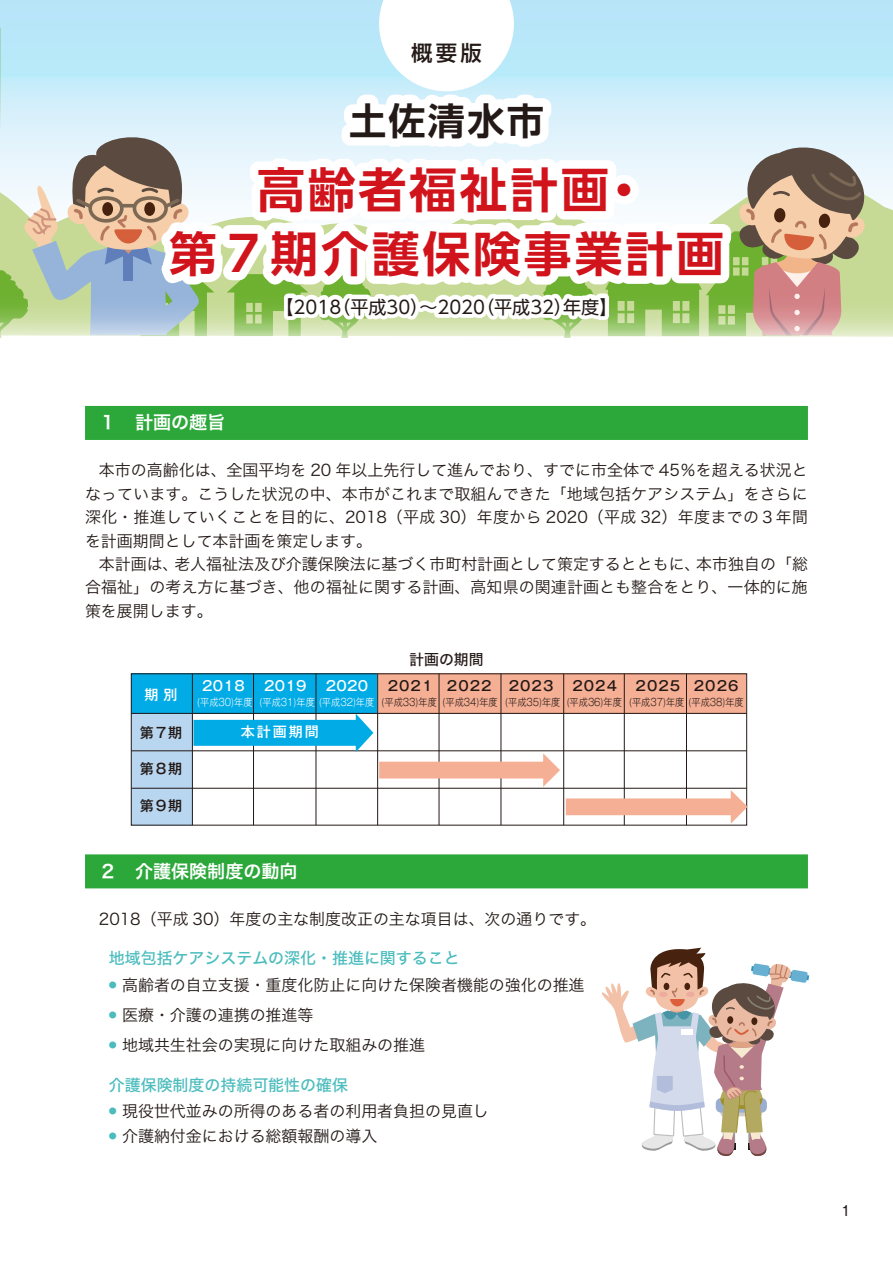
<style>
.page{position:relative;width:893px;height:1263px;background:#fff}
.page>*{position:absolute;margin:0;border:0;box-sizing:border-box;transform-origin:0 0}
.t1{font:700 47.85px/63.8px "UD Shin Go Pro De";letter-spacing:.06em;color:#d1131c;text-align:center}
.t2{font:700 37.2px "UD Shin Go Pro De";letter-spacing:.06em;color:#231916}
.t3{font:500 21.3px "UD Shin Go Pro";color:#231916}
.t4{font:18px "UD Shin Go Pro";color:#231916}
.t5{font:18px "Hira Kaku Std W6";color:#fff}
.t6{font:15.9px/23.4px "Hira Kaku Std W3";color:#231916;text-align:justify}
.t7{font:15.9px "Hira Kaku Std W5";color:#4bbcbd}
.t8{font:14.85px "Hira Kaku Std W5";color:#231916}
.t9{font:500 14.1px "Gothic MB101 Pro";color:#231916}
.t10{font:500 14.1px "Gothic MB101 Pro";letter-spacing:.14em;color:#fff}
.t11{font:13.8px "Gothic MB101 Pro";color:#231916}
.t12{font:500 13.65px "Gothic MB101 Pro";letter-spacing:.08em;color:#231916}
.t13{font:500 13.65px "Gothic MB101 Pro";letter-spacing:.025em;color:#fff}
.t14{font:300 10.2px "Gothic MB101 Pro";color:#231916;scale:.9 1}
.t15{font:300 10.2px "Gothic MB101 Pro";color:#fff;scale:.9 1}
</style>
<div class="page">
<div style="left:85px;top:406px;width:723px;height:34px;background:#2ba839"></div>
<div style="left:85px;top:854px;width:723px;height:34px;background:#2ba839"></div>
<div style="left:131px;top:674px;width:123px;height:40px;background:#00abe6"></div>
<div style="left:131px;top:714px;width:61px;height:111px;background:#b9d6f0"></div>
<div style="left:254px;top:674px;width:62px;height:40px;background:#00abe6"></div>
<div style="left:316px;top:674px;width:61px;height:40px;background:#00abe6"></div>
<div style="left:378px;top:674px;width:61px;height:40px;background:#f5af95"></div>
<div style="left:440px;top:674px;width:61px;height:40px;background:#f5af95"></div>
<div style="left:502px;top:674px;width:62px;height:40px;background:#f5af95"></div>
<div style="left:564px;top:674px;width:69px;height:40px;background:#f5af95"></div>
<div style="left:625px;top:674px;width:121px;height:40px;background:#f5af95"></div>
<hr style="left:131px;top:713px;width:616px;height:1px;background:#231916">
<hr style="left:131px;top:750px;width:616px;height:1px;background:#231916">
<hr style="left:131px;top:788px;width:616px;height:1px;background:#231916">
<hr style="left:192px;top:674px;width:1px;height:151px;background:#231916">
<hr style="left:253px;top:674px;width:1px;height:151px;background:#231916">
<hr style="left:316px;top:674px;width:1px;height:151px;background:#231916">
<hr style="left:377px;top:674px;width:1px;height:151px;background:#231916">
<hr style="left:439px;top:674px;width:1px;height:151px;background:#231916">
<hr style="left:500px;top:674px;width:1px;height:151px;background:#231916">
<hr style="left:563px;top:674px;width:1px;height:151px;background:#231916">
<hr style="left:624px;top:674px;width:1px;height:151px;background:#231916">
<hr style="left:686px;top:674px;width:1px;height:151px;background:#231916">
<svg style="left:193px;top:714px;width:180px;height:38px"></svg>
<svg style="left:379px;top:753px;width:181px;height:34px"></svg>
<svg style="left:566px;top:790px;width:182px;height:34px"></svg>
<svg style="left:602px;top:947px;width:207px;height:210px"></svg>
<svg style="left:871px;top:192px;width:22px;height:145px;fill:#c6da95"></svg>
<svg style="left:0;top:0;width:871px;height:338px"></svg>
<h3 class="t3" style="left:411px;top:35px;width:72px">概要版</h3>
<h2 class="t2" style="left:349px;top:90px;width:196px">土佐清水市</h2>
<h1 class="t1" style="left:169px;top:157px;width:556px">高齢者福祉計画・<br>第７期介護保険事業計画</h1>
<p class="t4" style="left:276px;top:292px;width:343px">【2018（平成30）～2020（平成32）年度】</p>
<p class="t5" style="left:99px;top:409px;width:128px">１　計画の趣旨</p>
<p class="t6" style="left:85px;top:458px;width:724px;text-indent:14px">本市の高齢化は、全国平均を 20 年以上先行して進んでおり、すでに市全体で 45％を超える状況となっています。こうした状況の中、本市がこれまで取組んできた「地域包括ケアシステム」をさらに深化・推進していくことを目的に、2018（平成 30）年度から 2020（平成 32）年度までの３年間を計画期間として本計画を策定します。</p>
<p class="t6" style="left:85px;top:552px;width:724px;text-indent:14px">本計画は、老人福祉法及び介護保険法に基づく市町村計画として策定するとともに、本市独自の「総合福祉」の考え方に基づき、他の福祉に関する計画、高知県の関連計画とも整合をとり、一体的に施策を展開します。</p>
<p class="t10" style="left:145px;top:683px;width:34px">期 別</p>
<p class="t9" style="left:140px;top:721px;width:44px">第７期</p>
<p class="t9" style="left:140px;top:757px;width:44px">第８期</p>
<p class="t9" style="left:140px;top:794px;width:44px">第９期</p>
<p class="t13" style="left:202px;top:674px;width:44px">2018</p>
<p class="t15" style="left:197px;top:693px;width:63px">(平成30)年度</p>
<p class="t8" style="left:409px;top:648px;width:76px">計画の期間</p>
<p class="t13" style="left:264px;top:674px;width:44px">2019</p>
<p class="t15" style="left:260px;top:693px;width:129px">(平成31)年度 (平成32)年度</p>
<p class="t13" style="left:326px;top:674px;width:44px">2020</p>
<p class="t12" style="left:388px;top:674px;width:46px">2021</p>
<p class="t14" style="left:382px;top:693px;width:63px">(平成33)年度</p>
<p class="t12" style="left:447px;top:674px;width:46px">2022</p>
<p class="t14" style="left:443px;top:693px;width:63px">(平成34)年度</p>
<p class="t10" style="left:241px;top:720px;width:80px">本計画期間</p>
<p class="t12" style="left:509px;top:674px;width:46px">2023</p>
<p class="t14" style="left:505px;top:693px;width:63px">(平成35)年度</p>
<p class="t12" style="left:572px;top:674px;width:46px">2024</p>
<p class="t14" style="left:567px;top:693px;width:63px">(平成36)年度</p>
<p class="t12" style="left:636px;top:674px;width:46px">2025</p>
<p class="t14" style="left:629px;top:693px;width:129px">(平成37)年度 (平成38)年度</p>
<p class="t12" style="left:694px;top:674px;width:46px">2026</p>
<p class="t5" style="left:99px;top:857px;width:200px">２　介護保険制度の動向</p>
<p class="t6" style="left:99px;top:907px;width:499px">2018（平成 30）年度の主な制度改正の主な項目は、次の通りです。</p>
<p class="t7" style="left:109px;top:945px;width:352px">地域包括ケアシステムの深化・推進に関すること</p>
<p class="t6" style="left:109px;top:973px;width:477px"><sup>●</sup> 高齢者の自立支援・重度化防止に向けた保険者機能の強化の推進</p>
<p class="t6" style="left:109px;top:1003px;width:206px"><sup>●</sup> 医療・介護の連携の推進等</p>
<p class="t6" style="left:109px;top:1033px;width:318px"><sup>●</sup> 地域共生社会の実現に向けた取組みの推進</p>
<p class="t7" style="left:109px;top:1073px;width:241px">介護保険制度の持続可能性の確保</p>
<p class="t6" style="left:109px;top:1099px;width:382px"><sup>●</sup> 現役世代並みの所得のある者の利用者負担の見直し</p>
<p class="t6" style="left:109px;top:1124px;width:270px"><sup>●</sup> 介護納付金における総額報酬の導入</p>
<p class="t11" style="left:841px;top:1199px;width:11px">1</p>
</div>
